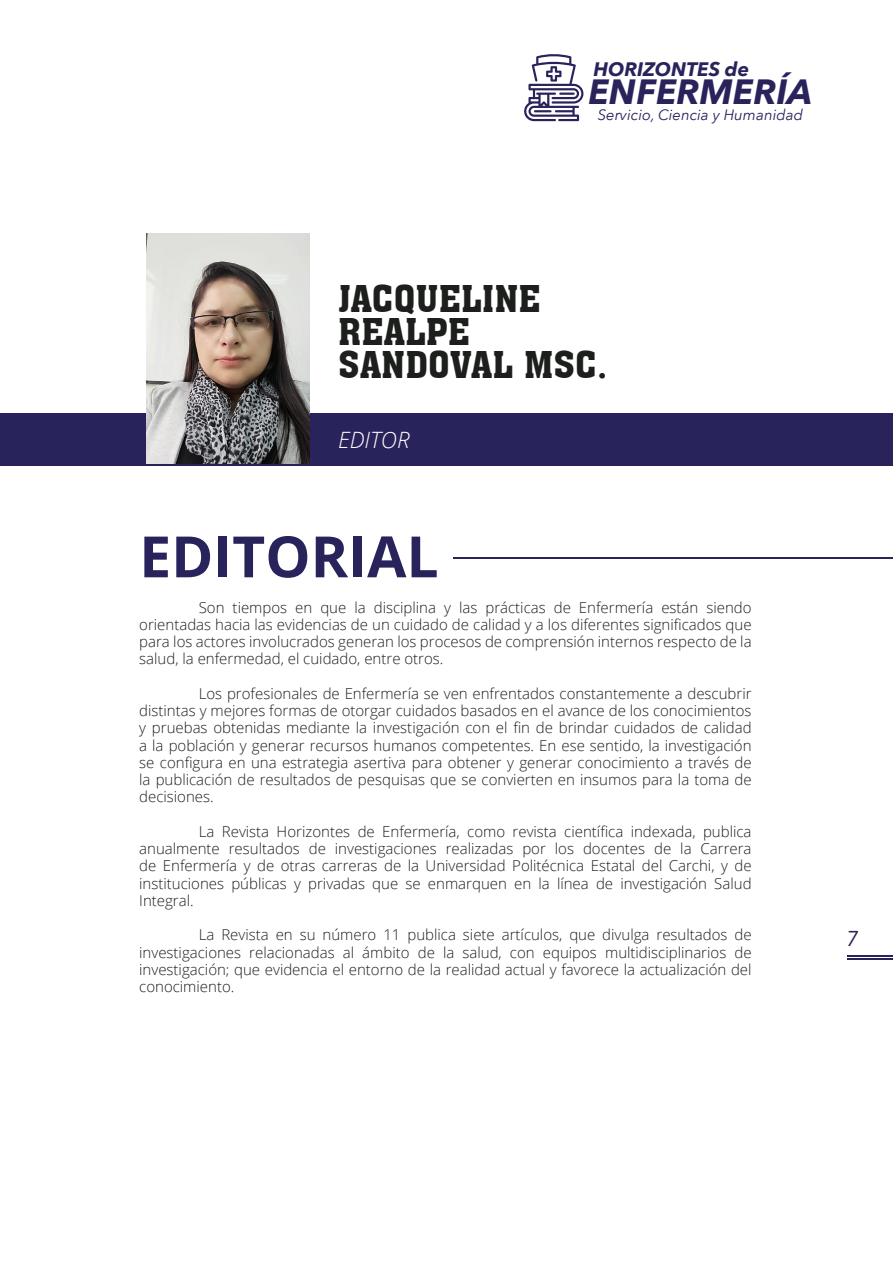
<style>
.page{position:relative;width:893px;height:1263px;background:#fff}
.page>*{position:absolute;margin:0;border:0;box-sizing:border-box;transform-origin:0 0}
.t1{font:700 57px "Open Sans";color:#29235c}
.t2{font:36px/33px "Aachen BT";color:#1c1f1c}
.t3{font:italic 700 34.95px "Avenir Next";color:#29235c}
.t4{font:italic 300 22.5px "Open Sans";color:#fff}
.t5{font:italic 21px "Open Sans";color:#29235c}
.t6{font:italic 700 19.5px "Avenir Next";color:#29235c}
.t7{font:300 15px/17.2px "Open Sans";color:#1c1f1c;text-align:justify}
.t8{font:italic 15px "Avenir Next";color:#29235c}
</style>
<div class="page">
<svg style="left:524px;top:54px;width:59px;height:67px"></svg>
<hr style="left:847px;top:955px;width:46px;height:1px;background:#29235c">
<hr style="left:847px;top:959px;width:46px;height:1px;background:#29235c">
<div style="left:0;top:413px;width:893px;height:53px;background:#29235c"></div>
<img style="left:147px;top:234px;width:162px;height:230px">
<hr style="left:454px;top:557px;width:439px;height:2px;background:#29235c">
<h3 class="t6" style="left:593px;top:52px;width:157px">HORIZONTES de</h3>
<h3 class="t3" style="left:588px;top:62px;width:225px">ENFERMERÍA</h3>
<p class="t8" style="left:598px;top:102px;width:207px">Servicio, Ciencia y Humanidad</p>
<h2 class="t2" style="left:338px;top:282px;width:271px">JACQUELINE<br>REALPE<br>SANDOVAL MSC.</h2>
<h3 class="t4" style="left:338px;top:425px;width:73px">EDITOR</h3>
<h1 class="t1" style="left:139px;top:516px;width:301px">EDITORIAL</h1>
<p class="t7" style="left:139px;top:598px;width:614px;text-indent:60px">Son tiempos en que la disciplina y las prácticas de Enfermería están siendo orientadas hacia las evidencias de un cuidado de calidad y a los diferentes significados que para los actores involucrados generan los procesos de comprensión internos respecto de la salud, la enfermedad, el cuidado, entre otros.</p>
<p class="t7" style="left:139px;top:684px;width:614px;text-indent:60px">Los profesionales de Enfermería se ven enfrentados constantemente a descubrir distintas y mejores formas de otorgar cuidados basados en el avance de los conocimientos y pruebas obtenidas mediante la investigación con el fin de brindar cuidados de calidad a la población y generar recursos humanos competentes. En ese sentido, la investigación se configura en una estrategia asertiva para obtener y generar conocimiento a través de la publicación de resultados de pesquisas que se convierten en insumos para la toma de decisiones.</p>
<p class="t7" style="left:139px;top:822px;width:614px;text-indent:60px">La Revista Horizontes de Enfermería, como revista científica indexada, publica anualmente resultados de investigaciones realizadas por los docentes de la Carrera de Enfermería y de otras carreras de la Universidad Politécnica Estatal del Carchi, y de instituciones públicas y privadas que se enmarquen en la línea de investigación Salud Integral.</p>
<p class="t7" style="left:139px;top:926px;width:614px;text-indent:60px">La Revista en su número 11 publica siete artículos, que divulga resultados de investigaciones relacionadas al ámbito de la salud, con equipos multidisciplinarios de investigación; que evidencia el entorno de la realidad actual y favorece la actualización del conocimiento.</p>
<h3 class="t5" style="left:846px;top:923px;width:13px">7</h3>
</div>
